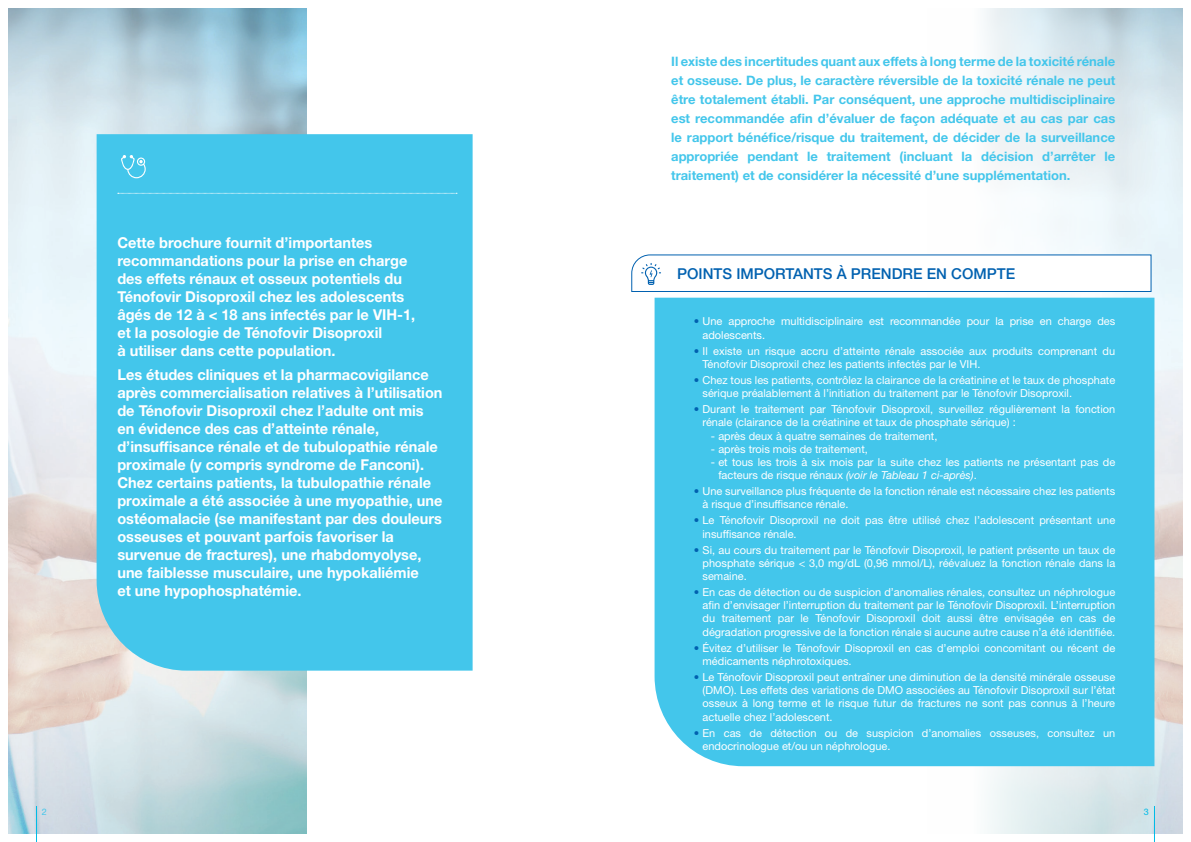
<style>
.page{position:relative;width:1191px;height:842px;background:#fff}
.page>*{position:absolute;margin:0;border:0;box-sizing:border-box;transform-origin:0 0}
.t1{font:700 15px/18px "Helvetica Neue LT Std";color:#fff}
.t2{font:500 15px "Helvetica Neue LT Std";color:#0161b0}
.t3{font:700 13px/19px "Helvetica Neue LT Std";color:#43c6eb;text-align:justify}
.t4{font:11px/13.2px "Helvetica Neue LT Std";color:#fff}
.t5{font:9px "Helvetica Neue LT Std";color:#43c6eb}
.t6{font:9px "Helvetica Neue LT Std";color:#00bbe7}
.s1{color:#0161b0}
.s2{font-style:italic}
</style>
<div class="page">
<img style="left:927px;top:9px;width:255px;height:824px">
<img style="left:9px;top:9px;width:297px;height:824px">
<div style="left:97px;top:134px;width:375px;height:537px;background:#43c6eb"></div>
<svg style="left:118px;top:193px;width:339px;height:1px"></svg>
<svg style="left:121px;top:155px;width:25px;height:23px"></svg>
<hr style="left:1154px;top:806px;width:1px;height:36px;background:#00bbe7">
<hr style="left:36px;top:806px;width:1px;height:36px;background:#00bbe7">
<div style="left:654px;top:298px;width:500px;height:468px;background:#43c6eb"></div>
<svg style="left:631px;top:254px;width:520px;height:38px"></svg>
<p class="t1" style="left:117px;top:234px;width:299px">Cette brochure fournit d’importantes recommandations pour la prise en charge des effets rénaux et osseux potentiels du Ténofovir Disoproxil chez les adolescents âgés de 12 à &lt; 18 ans infectés par le VIH-1, et la posologie de Ténofovir Disoproxil<br>à utiliser dans cette population.</p>
<p class="t1" style="left:117px;top:365px;width:327px">Les études cliniques et la pharmacovigilance après commercialisation relatives à l’utilisation de Ténofovir Disoproxil chez l’adulte ont mis en évidence des cas d’atteinte rénale, d’insuffisance rénale et de tubulopathie rénale proximale (y compris syndrome de Fanconi).<br>Chez certains patients, la tubulopathie rénale proximale a été associée à une myopathie, une ostéomalacie (se manifestant par des douleurs osseuses et pouvant parfois favoriser la survenue de fractures), une rhabdomyolyse, une faiblesse musculaire, une hypokaliémie<br>et une hypophosphatémie.</p>
<p class="t3" style="left:671px;top:52px;width:445px">Il existe des incertitudes quant aux effets à long terme de la toxicité rénale et osseuse. De plus, le caractère réversible de la toxicité rénale ne peut être totalement établi. Par conséquent, une approche multidisciplinaire est recommandée afin d’évaluer de façon adéquate et au cas par cas le rapport bénéfice/risque du traitement, de décider de la surveillance appropriée pendant le traitement (incluant la décision d’arrêter le traitement) et de considérer la nécessité d’une supplémentation.</p>
<h1 class="t2" style="left:677px;top:264px;width:339px">POINTS IMPORTANTS À PRENDRE EN COMPTE</h1>
<p class="t4" style="left:702px;top:315px;width:414px;text-indent:-9px"><span class="s1">•</span> Une approche multidisciplinaire est recommandée pour la prise en charge des adolescents.</p>
<p class="t4" style="left:702px;top:344px;width:414px;text-indent:-9px"><span class="s1">•</span> Il existe un risque accru d’atteinte rénale associée aux produits comprenant du<br>Ténofovir Disoproxil chez les patients infectés par le VIH.</p>
<p class="t4" style="left:702px;top:373px;width:414px;text-indent:-9px"><span class="s1">•</span> Chez tous les patients, contrôlez la clairance de la créatinine et le taux de phosphate sérique préalablement à l’initiation du traitement par le Ténofovir Disoproxil.</p>
<p class="t4" style="left:702px;top:402px;width:414px;text-indent:-9px"><span class="s1">•</span> Durant le traitement par Ténofovir Disoproxil, surveillez régulièrement la fonction rénale (clairance de la créatinine et taux de phosphate sérique) :</p>
<p class="t4" style="left:711px;top:429px;width:228px">- après deux à quatre semaines de traitement,</p>
<p class="t4" style="left:711px;top:442px;width:158px">- après trois mois de traitement,</p>
<p class="t4" style="left:718px;top:455px;width:398px;text-indent:-7px">- et tous les trois à six mois par la suite chez les patients ne présentant pas de facteurs de risque rénaux <span class="s2">(voir le Tableau 1 ci-après)</span>.</p>
<p class="t4" style="left:702px;top:484px;width:414px;text-indent:-9px"><span class="s1">•</span> Une surveillance plus fréquente de la fonction rénale est nécessaire chez les patients à risque d’insuffisance rénale.</p>
<p class="t4" style="left:702px;top:514px;width:414px;text-indent:-9px"><span class="s1">•</span> Le Ténofovir Disoproxil ne doit pas être utilisé chez l’adolescent présentant une insuffisance rénale.</p>
<p class="t4" style="left:702px;top:543px;width:414px;text-align:justify;text-indent:-9px"><span class="s1">•</span> Si, au cours du traitement par le Ténofovir Disoproxil, le patient présente un taux de phosphate sérique &lt; 3,0 mg/dL (0,96 mmol/L), réévaluez la fonction rénale dans la semaine.</p>
<p class="t4" style="left:702px;top:585px;width:414px;text-align:justify;text-indent:-9px"><span class="s1">•</span> En cas de détection ou de suspicion d’anomalies rénales, consultez un néphrologue afin d’envisager l’interruption du traitement par le Ténofovir Disoproxil. L’interruption du traitement par le Ténofovir Disoproxil doit aussi être envisagée en cas de dégradation progressive de la fonction rénale si aucune autre cause n’a été identifiée.</p>
<p class="t4" style="left:702px;top:641px;width:414px;text-indent:-9px"><span class="s1">•</span> Évitez d’utiliser le Ténofovir Disoproxil en cas d’emploi concomitant ou récent de médicaments néphrotoxiques.</p>
<p class="t4" style="left:702px;top:670px;width:414px;text-align:justify;text-indent:-9px"><span class="s1">•</span> Le Ténofovir Disoproxil peut entraîner une diminution de la densité minérale osseuse (DMO). Les effets des variations de DMO associées au Ténofovir Disoproxil sur l’état osseux à long terme et le risque futur de fractures ne sont pas connus à l’heure actuelle chez l’adolescent.</p>
<p class="t4" style="left:702px;top:726px;width:414px;text-indent:-9px"><span class="s1">•</span> En cas de détection ou de suspicion d’anomalies osseuses, consultez un endocrinologue et/ou un néphrologue.</p>
<p class="t5" style="left:42px;top:807px;width:7px">2</p>
<p class="t6" style="left:1143px;top:807px;width:7px">3</p>
</div>
